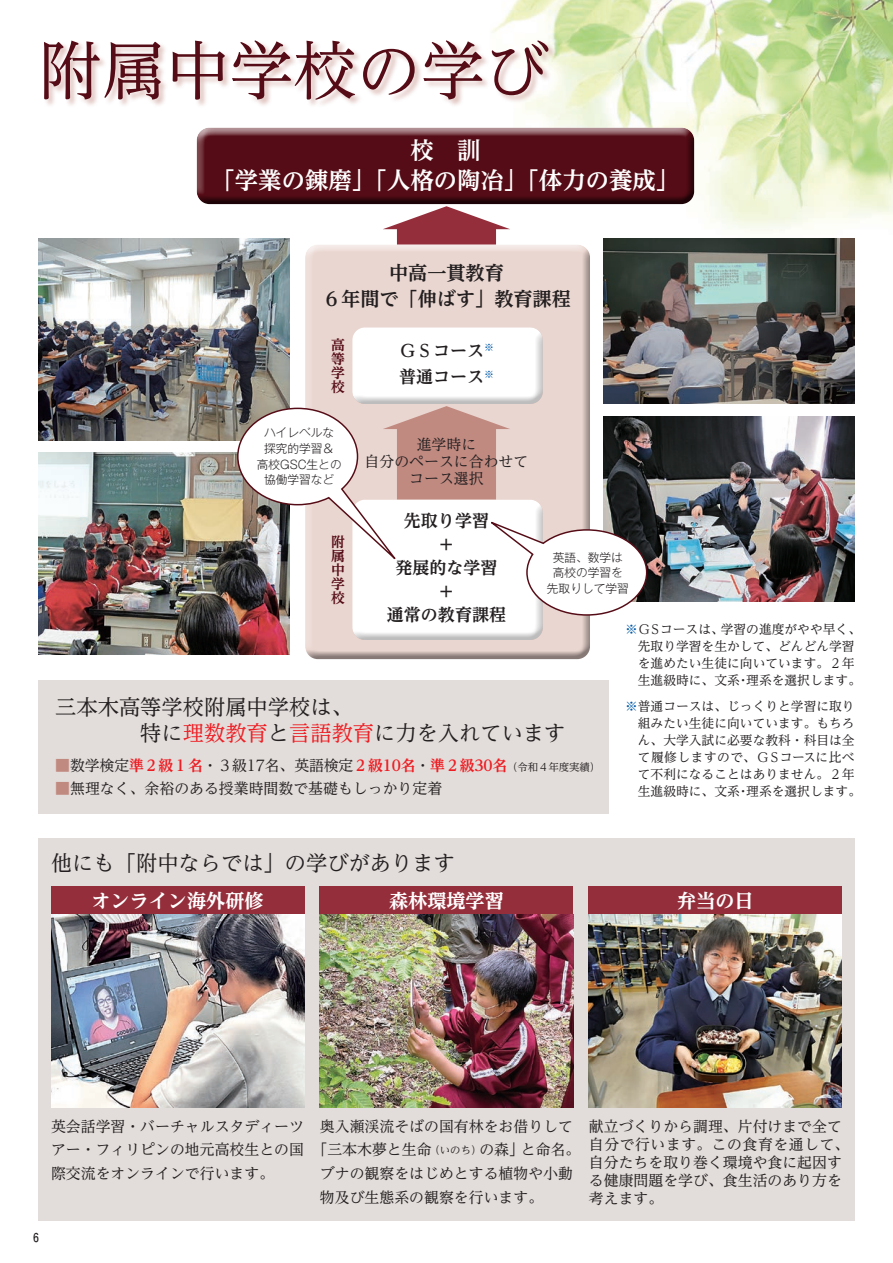
<style>
.page{position:relative;width:893px;height:1263px;background:#fff}
.page>*{position:absolute;margin:0;border:0;box-sizing:border-box;transform-origin:0 0}
.t1{font:63.75px "UD Reimin Pro";color:#550c16}
.t2{font:700 23.4px/29.7px "UD Reimin Pro";color:#fff;text-align:center}
.t3{font:21.3px/25.5px "UD Reimin Pro";color:#231f20}
.t4{font:700 19.2px/25.5px "UD Reimin Pro";color:#231f20;text-align:center}
.t5{font:700 expanded 19.2px "UD Reimin Pro";color:#fff}
.t6{font:700 16.95px/23.4px "UD Reimin Pro";color:#231f20}
.t7{font:14.85px/18px "UD Reimin Pro";color:#231f20;text-align:center}
.t8{font:700 13.8px/13.8px "UD Reimin Pro";color:#550c16;text-align:justify}
.t9{font:12.75px/17px "UD Reimin Pro";color:#231f20}
.t10{font:300 11.7px/15.9px "Gothic MB101 Pro";color:#231f20;text-align:center}
.t11{font:11.7px "Hira Kaku Std N W5";color:#231f20}
.s1{font-weight:700;color:#015aaa}
.s2{color:#ee1d23}
.s3{color:#c18a81}
.s4{font-weight:700;color:#ee1d23}
.s5{font-size:10.35px}
</style>
<div class="page">
<img style="left:491px;top:0;width:402px;height:364px">
<div style="left:38px;top:680px;width:571px;height:134px;background:#e2ddda"></div>
<div style="left:195px;top:125px;width:501px;height:72px;background:#fff;opacity:.75"></div>
<div style="left:195px;top:130px;width:501px;height:75px;background:#231f20;opacity:.75"></div>
<div style="left:304px;top:247px;width:288px;height:413px;background:#231f20;opacity:.5"></div>
<svg style="left:383px;top:206px;width:127px;height:38px"></svg>
<div style="left:352px;top:326px;width:193px;height:70px;background:#fff;opacity:.75"></div>
<div style="left:352px;top:330px;width:193px;height:75px;background:#231f20;opacity:.3"></div>
<div style="left:352px;top:502px;width:193px;height:138px;background:#231f20;opacity:.3"></div>
<div style="left:38px;top:838px;width:817px;height:382px;background:#e2ddda"></div>
<img style="left:51px;top:914px;width:253px;height:194px">
<img style="left:38px;top:238px;width:251px;height:202px">
<img style="left:38px;top:453px;width:251px;height:202px">
<img style="left:589px;top:914px;width:253px;height:194px">
<img style="left:320px;top:914px;width:253px;height:194px">
<img style="left:604px;top:238px;width:251px;height:166px">
<img style="left:648px;top:417px;width:207px;height:185px">
<svg style="left:236px;top:406px;width:412px;height:210px"></svg>
<div style="left:44px;top:40px;width:513px;height:68px;background:#c18a81;opacity:.5"></div>
<div style="left:51px;top:887px;width:253px;height:27px;background:#952e3b"></div>
<div style="left:320px;top:887px;width:253px;height:27px;background:#952e3b"></div>
<div style="left:589px;top:887px;width:253px;height:27px;background:#952e3b"></div>
<h1 class="t1" style="left:38px;top:18px;width:512px">附属中学校の学び</h1>
<h2 class="t2" style="left:212px;top:135px;width:469px">校　訓<br>「学業の錬磨」「人格の陶冶」「体力の養成」</h2>
<p class="t4" style="left:322px;top:260px;width:250px">中高一貫教育<br>６年間で「伸ばす」教育課程</p>
<p class="t6" style="left:399px;top:337px;width:96px;line-height:26.5px">ＧＳコース<sup>※</sup>普通コース<sup>※</sup></p>
<p class="t8" style="left:331px;top:338px;width:15px">高等学校</p>
<p class="t10" style="left:257px;top:423px;width:86px">ハイレベルな<br>探究的学習＆<br>高校GSC生との協働学習など</p>
<p class="t7" style="left:365px;top:435px;width:165px;line-height:17px">進学時に<br>自分のペースに合わせてコース選択</p>
<p class="t6" style="left:387px;top:509px;width:121px;text-align:center">先取り学習<br>＋<br>発展的な学習＋<br>通常の教育課程</p>
<p class="t8" style="left:331px;top:535px;width:15px">附属中学校</p>
<p class="t10" style="left:547px;top:547px;width:83px">英語、数学は高校の学習を先取りして学習</p>
<p class="t9" style="left:638px;top:620px;width:225px;text-indent:-13px"><span class="s1">※</span>ＧＳコースは、学習の進度がやや早く、先取り学習を生かして、どんどん学習を進めたい生徒に向いています。２年生進級時に、文系・理系を選択します。</p>
<p class="t9" style="left:638px;top:697px;width:225px;text-indent:-13px"><span class="s1">※</span>普通コースは、じっくりと学習に取り組みたい生徒に向いています。もちろん、大学入試に必要な教科・科目は全て履修しますので、ＧＳコースに比べて不利になることはありません。２年生進級時に、文系・理系を選択します。</p>
<h3 class="t3" style="left:55px;top:694px;width:512px">三本木高等学校附属中学校は、<br>　　　　特に<span class="s2">理数教育</span>と<span class="s2">言語教育</span>に力を入れています</h3>
<p class="t7" style="left:55px;top:756px;width:546px"><span class="s3">■</span>数学検定<span class="s4">準２級１名</span>・３級17名、英語検定<span class="s4">２級10名</span>・<span class="s4">準２級30名</span><span class="s5">（令和４年度実績）</span></p>
<p class="t7" style="left:55px;top:779px;width:388px"><span class="s3">■</span>無理なく、余裕のある授業時間数で基礎もしっかり定着</p>
<h3 class="t3" style="left:51px;top:850px;width:405px">他にも「附中ならでは」の学びがあります</h3>
<p class="t5" style="left:91px;top:885px;width:174px">オンライン海外研修</p>
<p class="t5" style="left:389px;top:885px;width:116px">森林環境学習</p>
<p class="t5" style="left:677px;top:885px;width:78px">弁当の日</p>
<p class="t11" style="left:33px;top:1228px;width:7px">6</p>
<p class="t7" style="left:51px;top:1113px;width:254px;line-height:23.9px;text-align:justify">英会話学習・バーチャルスタディーツアー・フィリピンの地元高校生との国際交流をオンラインで行います。</p>
<p class="t7" style="left:320px;top:1116px;width:254px">奥入瀬渓流そばの国有林をお借りして</p>
<p class="t7" style="left:313px;top:1140px;width:269px">「三本木夢と生命<span class="s5">（いのち）</span>の森」と命名。</p>
<p class="t7" style="left:320px;top:1164px;width:254px">ブナの観察をはじめとする植物や小動</p>
<p class="t7" style="left:320px;top:1188px;width:225px">物及び生態系の観察を行います。</p>
<p class="t7" style="left:589px;top:1116px;width:262px;text-align:left">献立づくりから調理、片付けまで全て自分で行います。この食育を通して、自分たちを取り巻く環境や食に起因する健康問題を学び、食生活のあり方を考えます。</p>
</div>
